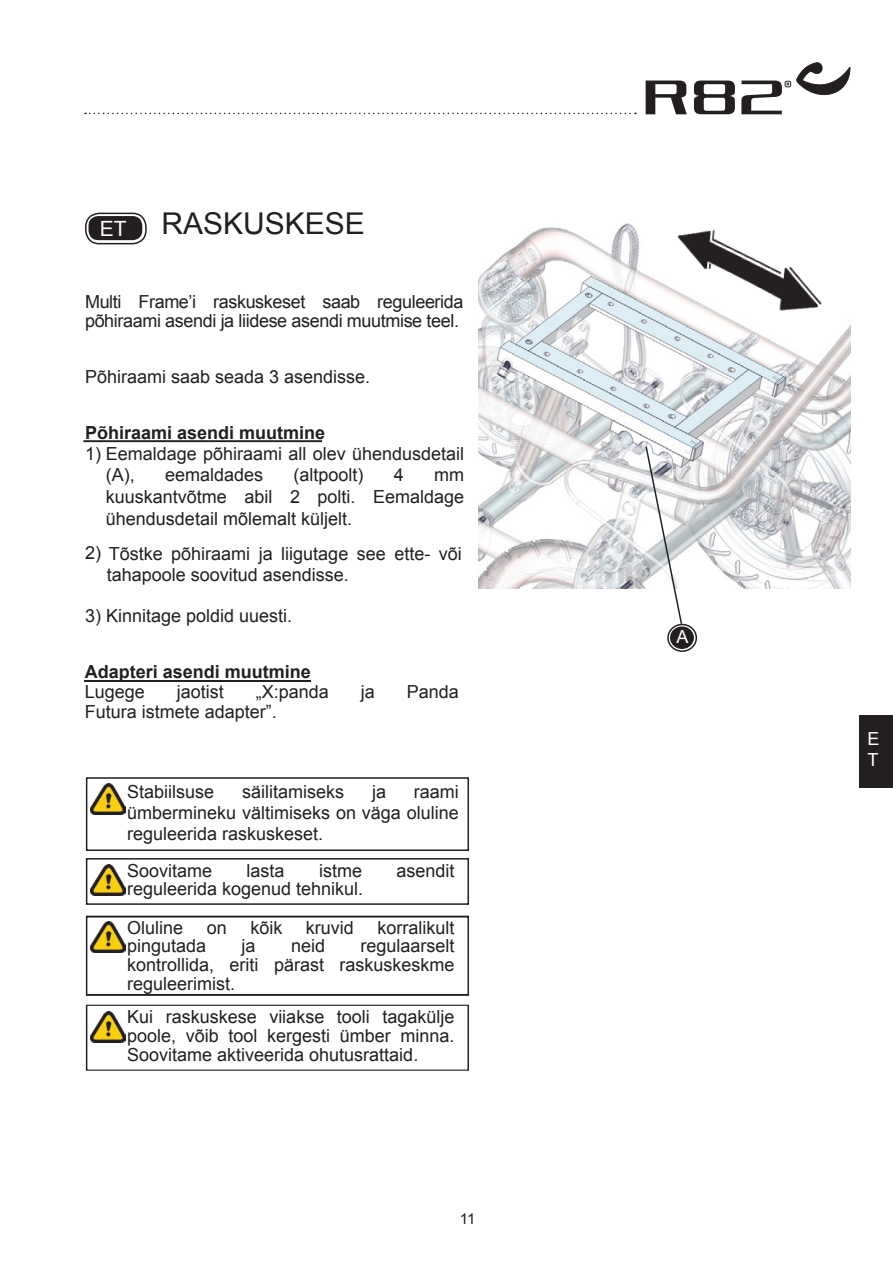
<style>
.page{position:relative;width:893px;height:1263px;background:#fff}
.page>*{position:absolute;margin:0;border:0;box-sizing:border-box;transform-origin:0 0}
.Overskrift{font:30px "Arial";color:#231f20}
.Landemærke{font:21px "Arial";color:#fff}
.Advarselstekst{font:18px/18.8px "Arial";color:#231f20;text-align:justify}
.Brødtekst_-_indrykke{font:18px/21.6px "Arial";color:#231f20}
.Brødtekst{font:18px/18.8px "Arial";letter-spacing:-.02em;color:#231f20}
.Brødtekst-2{font:18px "Arial";color:#231f20}
.Brødtekst-3{font:700 18px/20px "Arial";color:#231f20}
.Brødtekst-4{font:700 18px "Arial";color:#231f20}
.t1{font:18px/21.6px "Arial";color:#fff}
.t2{font:15px "Arial";color:#231f20}
.s1{font-weight:400}
.s2{font-style:inherit}
</style>
<div class="page">
<svg style="left:85px;top:113px;width:551px;height:1px"></svg>
<svg style="left:646px;top:81px;width:41px;height:33px"></svg>
<svg style="left:694px;top:81px;width:41px;height:33px"></svg>
<svg style="left:741px;top:62px;width:109px;height:52px"></svg>
<hr style="left:83px;top:440px;width:239px;height:2px;background:#231f20">
<hr style="left:85px;top:680px;width:226px;height:2px;background:#231f20">
<div style="left:89px;top:217px;width:53px;height:22px;background:#231f20;border-radius:9px"></div>
<div style="left:88px;top:216px;width:54px;height:24px;border:2px solid #231f20;border-radius:9px"></div>
<div style="left:85px;top:213px;width:62px;height:31px;border:2px solid #231f20;border-radius:14px"></div>
<div style="left:86px;top:916px;width:383px;height:80px;border:2px solid #231f20"></div>
<img style="left:90px;top:922px;width:36px;height:31px">
<div style="left:86px;top:1005px;width:383px;height:66px;border:1px solid #231f20"></div>
<img style="left:90px;top:1011px;width:36px;height:31px">
<div style="left:86px;top:858px;width:383px;height:47px;border:2px solid #231f20"></div>
<img style="left:90px;top:864px;width:36px;height:31px">
<div style="left:86px;top:777px;width:383px;height:74px;border:2px solid #231f20"></div>
<img style="left:90px;top:784px;width:36px;height:31px">
<img style="left:478px;top:223px;width:372px;height:366px">
<img style="left:670px;top:223px;width:163px;height:96px">
<svg style="left:668px;top:624px;width:28px;height:27px"></svg>
<div style="left:667px;top:624px;width:30px;height:28px;border:2px solid #231f20;border-radius:50%"></div>
<div style="left:671px;top:627px;width:22px;height:21px;background:#231f20;border-radius:50%"></div>
<div style="left:670px;top:626px;width:24px;height:23px;border:2px solid #231f20;border-radius:50%"></div>
<svg style="left:644px;top:445px;width:39px;height:180px"></svg>
<div style="left:859px;top:715px;width:34px;height:72px;background:#231f20"></div>
<p class="Landemærke" style="left:100px;top:214px;width:28px">ET</p>
<p class="Overskrift" style="left:161px;top:203px;width:205px">RASKUSKESE</p>
<p class="Brødtekst" style="left:85px;top:292px;width:380px">Multi Frame’i raskuskeset saab reguleerida põhiraami asendi ja liidese asendi muutmise teel.</p>
<p class="Brødtekst-2" style="left:85px;top:364px;width:287px">Põhiraami saab seada 3 asendisse.</p>
<p class="Brødtekst-4" style="left:85px;top:420px;width:242px">Põhiraami asendi muutmine</p>
<p class="Brødtekst_-_indrykke" style="left:106px;top:442px;width:360px;text-indent:-21px">1) Eemaldage põhiraami all olev ühendusdetail (A),</p>
<p class="Brødtekst_-_indrykke" style="left:165px;top:464px;width:100px">eemaldades</p>
<p class="Brødtekst_-_indrykke" style="left:294px;top:464px;width:72px">(altpoolt)</p>
<p class="Brødtekst_-_indrykke" style="left:394px;top:464px;width:12px">4</p>
<p class="Brødtekst_-_indrykke" style="left:106px;top:464px;width:360px;text-align:justify;text-indent:328px">mm kuuskantvõtme abil 2 polti. Eemaldage ühendusdetail mõlemalt küljelt.</p>
<p class="Brødtekst_-_indrykke" style="left:107px;top:543px;width:357px;line-height:21px;text-indent:-22px">2) Tõstke põhiraami ja liigutage see ette- või tahapoole soovitud asendisse.</p>
<p class="Brødtekst_-_indrykke" style="left:85px;top:605px;width:209px">3) Kinnitage poldid uuesti.</p>
<p class="Brødtekst-3" style="left:85px;top:662px;width:228px">Adapteri asendi muutmine<br><span class="s1">Lugege</span></p>
<p class="Brødtekst-2" style="left:177px;top:679px;width:49px">jaotist</p>
<p class="Brødtekst" style="left:256px;top:682px;width:75px">„X:panda</p>
<p class="Brødtekst" style="left:361px;top:682px;width:16px">ja</p>
<p class="Brødtekst" style="left:407px;top:682px;width:54px">Panda</p>
<p class="Brødtekst-2" style="left:85px;top:699px;width:194px">Futura istmete <span class="s2">adapter</span>”.</p>
<p class="Advarselstekst" style="left:127px;top:782px;width:89px">Stabiilsuse</p>
<p class="Advarselstekst" style="left:242px;top:782px;width:104px">säilitamiseks</p>
<p class="Advarselstekst" style="left:372px;top:782px;width:16px">ja</p>
<p class="Advarselstekst" style="left:127px;top:781px;width:333px;line-height:21px;text-indent:287px">raami ümbermineku vältimiseks on väga oluline reguleerida raskuskeset.</p>
<p class="Advarselstekst" style="left:127px;top:861px;width:87px">Soovitame</p>
<p class="Advarselstekst" style="left:247px;top:861px;width:40px">lasta</p>
<p class="Advarselstekst" style="left:319px;top:861px;width:45px">istme</p>
<p class="Advarselstekst" style="left:396px;top:861px;width:60px">asendit</p>
<p class="Advarselstekst" style="left:127px;top:880px;width:238px">reguleerida kogenud tehnikul.</p>
<p class="Advarselstekst" style="left:127px;top:918px;width:58px">Oluline</p>
<p class="Advarselstekst" style="left:207px;top:918px;width:22px">on</p>
<p class="Advarselstekst" style="left:250px;top:918px;width:34px">kõik</p>
<p class="Advarselstekst" style="left:306px;top:918px;width:50px">kruvid</p>
<p class="Advarselstekst" style="left:377px;top:918px;width:79px">korralikult</p>
<p class="Advarselstekst" style="left:127px;top:937px;width:81px">pingutada</p>
<p class="Advarselstekst" style="left:242px;top:937px;width:16px">ja</p>
<p class="Advarselstekst" style="left:291px;top:937px;width:36px">neid</p>
<p class="Advarselstekst" style="left:127px;top:937px;width:329px;text-indent:233px">regulaarselt kontrollida, eriti pärast raskuskeskme reguleerimist.</p>
<p class="Advarselstekst" style="left:127px;top:1007px;width:329px">Kui raskuskese viiakse tooli tagakülje poole, võib tool kergesti ümber minna.<br>Soovitame aktiveerida <span class="s2">ohutusrattaid</span>.</p>
<p class="t2" style="left:460px;top:1208px;width:17px">11</p>
<p class="t1" style="left:676px;top:626px;width:14px">A</p>
<p class="t1" style="left:867px;top:728px;width:14px">E<br>T</p>
</div>
